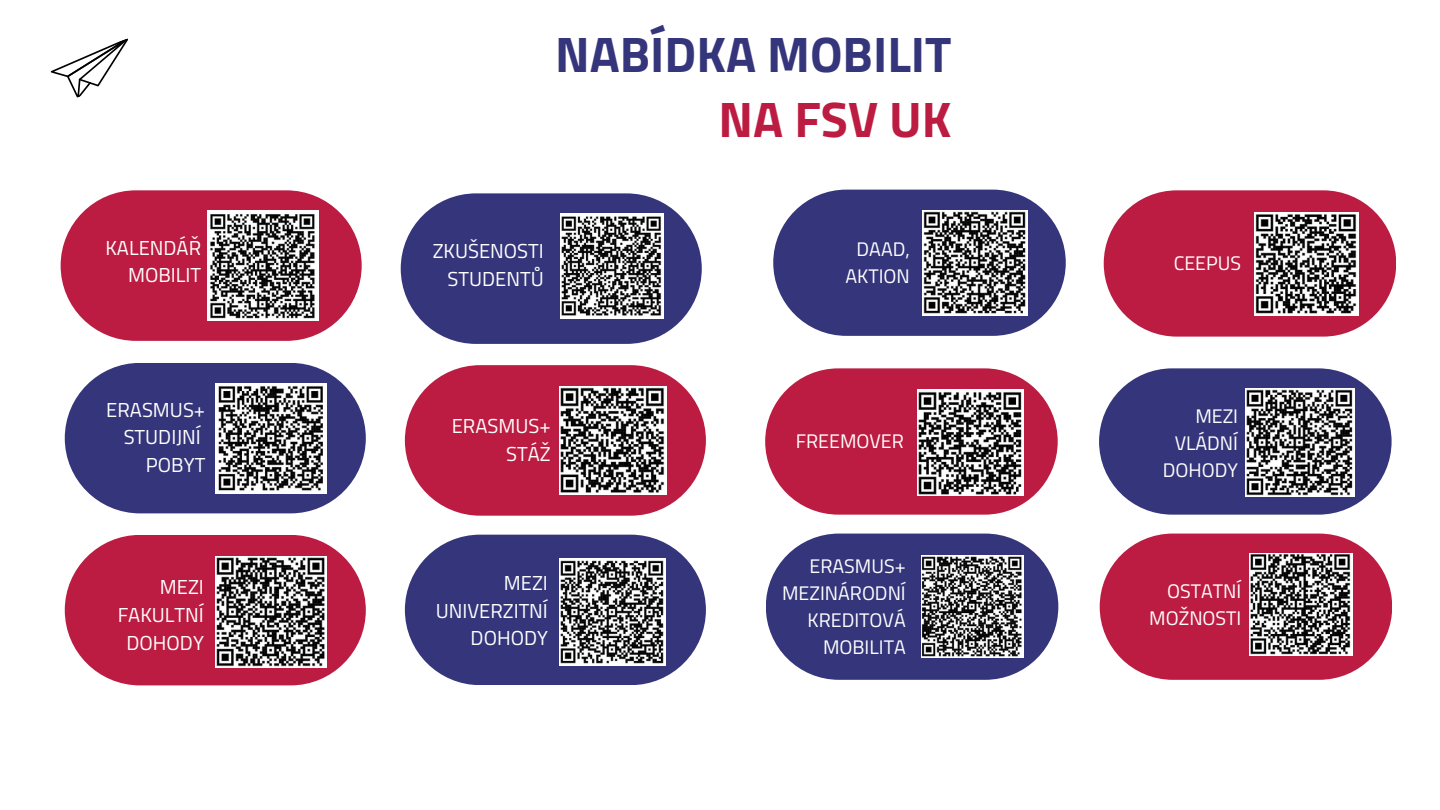
<style>
.page{position:relative;width:1440px;height:810px;background:#fff}
.page>*{position:absolute;margin:0;border:0;box-sizing:border-box;transform-origin:0 0}
.t1{font:700 50px/65.2px "Titillium Web";color:#35357b;text-align:right}
.t2{font:20.2px/27.8px "Titillium Web";color:#fff;text-align:right}
.t3{font:19.7px "Titillium Web";color:#fff}
.s1{color:#bc1c41}
</style>
<div class="page">
<div style="left:65px;top:363px;width:301px;height:150px;background:#35357b;border-radius:75px"></div>
<div style="left:65px;top:535px;width:301px;height:150px;background:#bc1c41;border-radius:75px"></div>
<div style="left:773px;top:190px;width:293px;height:146px;background:#35357b;border-radius:73px"></div>
<div style="left:405px;top:535px;width:301px;height:150px;background:#35357b;border-radius:75px"></div>
<div style="left:1104px;top:190px;width:292px;height:147px;background:#bc1c41;border-radius:73px"></div>
<div style="left:405px;top:365px;width:301px;height:151px;background:#bc1c41;border-radius:75px"></div>
<div style="left:765px;top:368px;width:293px;height:147px;background:#bc1c41;border-radius:73px"></div>
<div style="left:1099px;top:368px;width:293px;height:147px;background:#35357b;border-radius:73px"></div>
<div style="left:61px;top:190px;width:301px;height:151px;background:#bc1c41;border-radius:75px"></div>
<div style="left:401px;top:193px;width:301px;height:151px;background:#35357b;border-radius:75px"></div>
<img style="left:208px;top:211px;width:111px;height:110px">
<img style="left:560px;top:213px;width:103px;height:105px">
<svg style="left:50px;top:39px;width:78px;height:59px"></svg>
<img style="left:216px;top:383px;width:111px;height:110px">
<img style="left:560px;top:387px;width:107px;height:107px">
<img style="left:215px;top:557px;width:111px;height:110px">
<img style="left:560px;top:559px;width:105px;height:107px">
<img style="left:923px;top:211px;width:105px;height:105px">
<img style="left:1255px;top:212px;width:103px;height:104px">
<img style="left:918px;top:389px;width:106px;height:107px">
<img style="left:1245px;top:389px;width:109px;height:108px">
<div style="left:766px;top:534px;width:292px;height:146px;background:#35357b;border-radius:73px"></div>
<div style="left:1100px;top:534px;width:292px;height:146px;background:#bc1c41;border-radius:73px"></div>
<img style="left:1249px;top:553px;width:104px;height:102px">
<img style="left:921px;top:556px;width:102px;height:102px">
<p class="t2" style="left:105px;top:233px;width:97px">KALENDÁŘ</p>
<p class="t2" style="left:128px;top:261px;width:75px">MOBILIT</p>
<p class="t2" style="left:106px;top:395px;width:100px">ERASMUS+</p>
<p class="t2" style="left:124px;top:423px;width:79px">STUDIJNÍ</p>
<p class="t2" style="left:146px;top:451px;width:61px">POBYT</p>
<p class="t2" style="left:160px;top:572px;width:45px">MEZI</p>
<p class="t2" style="left:118px;top:600px;width:88px">FAKULTNÍ</p>
<p class="t2" style="left:127px;top:628px;width:79px">DOHODY</p>
<p class="t1" style="left:555px;top:20px;width:398px">NABÍDKA MOBILIT<br><span class="s1">NA FSV UK</span></p>
<p class="t2" style="left:433px;top:237px;width:113px">ZKUŠENOSTI<br>STUDENTŮ</p>
<p class="t3" style="left:857px;top:234px;width:55px">DAAD,</p>
<p class="t3" style="left:845px;top:261px;width:66px">AKTION</p>
<p class="t2" style="left:452px;top:411px;width:100px">ERASMUS+</p>
<p class="t2" style="left:506px;top:439px;width:46px">STÁŽ</p>
<p class="t2" style="left:504px;top:568px;width:45px">MEZI</p>
<p class="t2" style="left:436px;top:596px;width:114px">UNIVERZITNÍ</p>
<p class="t2" style="left:471px;top:624px;width:79px">DOHODY</p>
<p class="t3" style="left:796px;top:425px;width:110px">FREEMOVER</p>
<p class="t3" style="left:810px;top:551px;width:98px">ERASMUS+</p>
<p class="t3" style="left:782px;top:578px;width:125px">MEZINÁRODNÍ</p>
<p class="t3" style="left:808px;top:605px;width:100px">KREDITOVÁ</p>
<p class="t3" style="left:823px;top:632px;width:84px">MOBILITA</p>
<p class="t3" style="left:1174px;top:247px;width:69px">CEEPUS</p>
<p class="t3" style="left:1195px;top:401px;width:44px">MEZI</p>
<p class="t3" style="left:1175px;top:428px;width:65px">VLÁDNÍ</p>
<p class="t3" style="left:1163px;top:455px;width:77px">DOHODY</p>
<p class="t3" style="left:1167px;top:575px;width:76px">OSTATNÍ</p>
<p class="t3" style="left:1149px;top:602px;width:94px">MOŽNOSTI</p>
</div>
